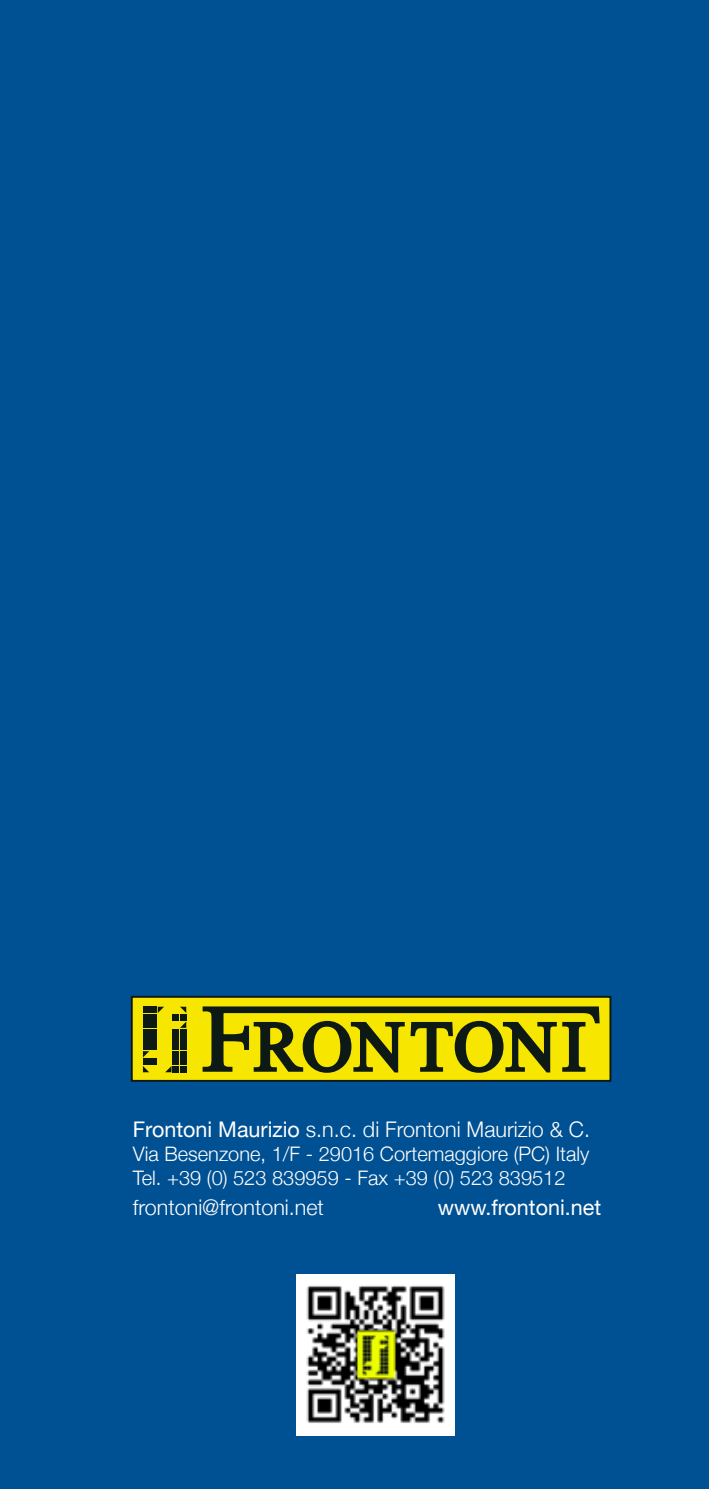
<style>
.page{position:relative;width:709px;height:1489px;background:#fff}
.page>*{position:absolute;margin:0;border:0;box-sizing:border-box;transform-origin:0 0}
.t1{font:300 21.5px "Helvetica Neue";color:#fff}
.t2{font:21.5px "Helvetica Neue";color:#fff}
.t3{font:300 20px/23.8px "Helvetica Neue";color:#fff}
.s1{font-weight:400}
</style>
<div class="page">
<div style="left:0;top:0;width:709px;height:1488px;background:#005194"></div>
<div style="left:132px;top:996px;width:478px;height:84px;background:#f7e600"></div>
<div style="left:131px;top:995px;width:480px;height:86px;border:2px solid #0d1914"></div>
<div style="left:150px;top:1006px;width:7px;height:6px;background:#0d1914"></div>
<div style="left:150px;top:1014px;width:7px;height:6px;background:#0d1914"></div>
<svg style="left:143px;top:1006px;width:6px;height:21px"></svg>
<div style="left:150px;top:1021px;width:7px;height:6px;background:#0d1914"></div>
<div style="left:143px;top:1028px;width:6px;height:7px;background:#0d1914"></div>
<div style="left:150px;top:1028px;width:7px;height:7px;background:#0d1914"></div>
<div style="left:173px;top:1028px;width:6px;height:7px;background:#0d1914"></div>
<div style="left:180px;top:1028px;width:6px;height:7px;background:#0d1914"></div>
<div style="left:150px;top:1036px;width:7px;height:6px;background:#0d1914"></div>
<div style="left:150px;top:1043px;width:7px;height:6px;background:#0d1914"></div>
<div style="left:150px;top:1058px;width:7px;height:6px;background:#0d1914"></div>
<svg style="left:143px;top:1036px;width:6px;height:36px"></svg>
<svg style="left:158px;top:1006px;width:28px;height:21px"></svg>
<svg style="left:165px;top:1036px;width:21px;height:36px"></svg>
<svg style="left:202px;top:1006px;width:398px;height:67px"></svg>
<img style="left:296px;top:1274px;width:159px;height:161px">
<p class="t1" style="left:133px;top:1112px;width:458px"><span class="s1">Frontoni Maurizio</span> s.n.c. di Frontoni Maurizio &amp; C.</p>
<p class="t3" style="left:133px;top:1140px;width:458px">Via Besenzone, 1/F - 29016 Cortemaggiore (PC) Italy<br>Tel. +39 (0) 523 839959 - Fax +39 (0) 523 839512</p>
<p class="t1" style="left:133px;top:1189px;width:192px">frontoni@frontoni.net</p>
<p class="t2" style="left:438px;top:1191px;width:165px">www.frontoni.net</p>
</div>
